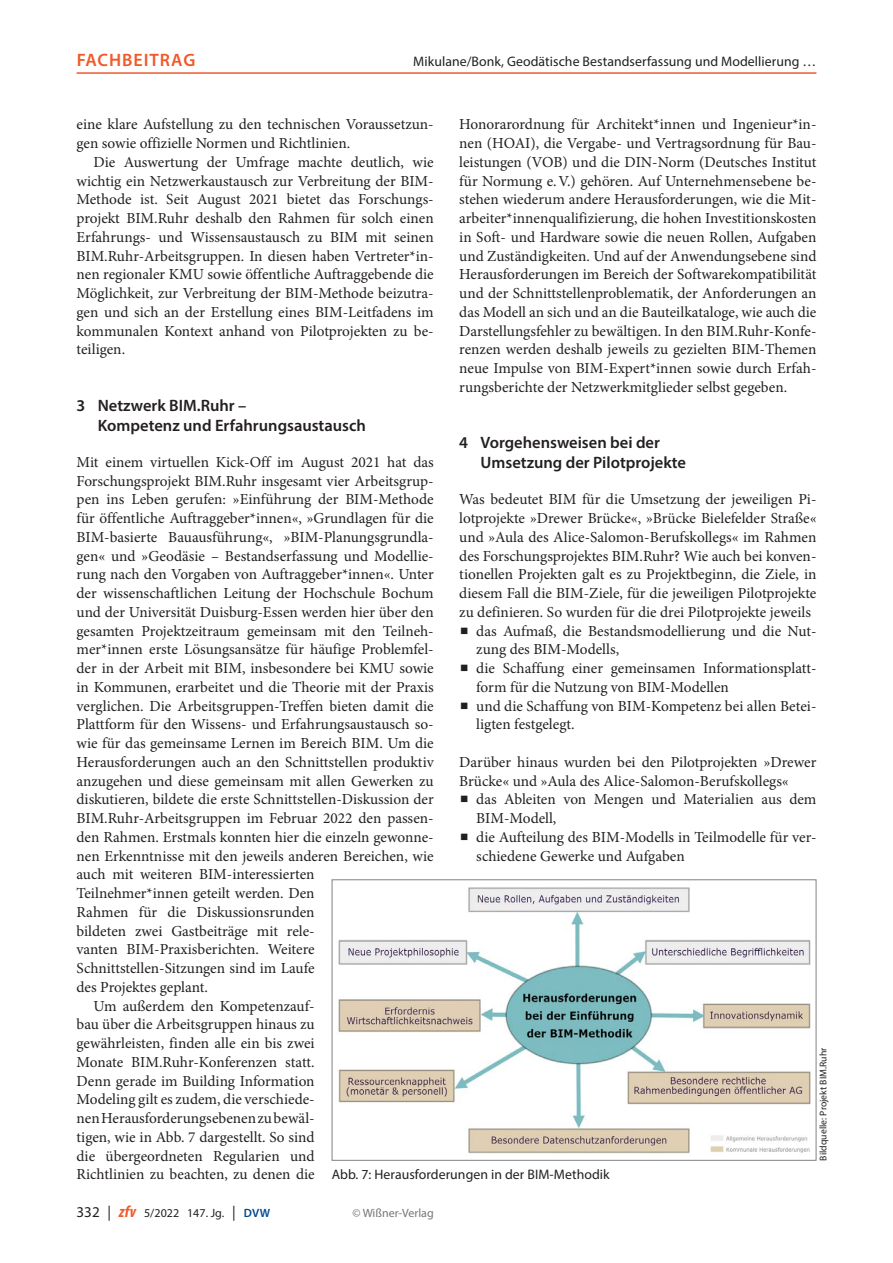
<style>
.page{position:relative;width:893px;height:1263px;background:#fff}
.page>*{position:absolute;margin:0;border:0;box-sizing:border-box;transform-origin:0 0}
.t1{font:600 18px "Myriad Pro";letter-spacing:.055em;color:#f15929}
._11_titel_1_2zg_GL-1{font:600 16.5px/20.2px "Myriad Pro";color:#231f20}
._01_normal_oEZ{font:15.3px/18.8px "Minion Pro";color:#231f20}
._01_normal{font:15.3px/18.8px "Minion Pro";color:#231f20;text-align:justify}
._01_normal_oEZ_AA{font:15.3px/18.8px "Minion Pro";color:#231f20}
._05_abb{font:13.8px "Myriad Pro";letter-spacing:.005em;color:#231f20}
.t2{font:12px "Myriad Pro";letter-spacing:.005em;color:#231f20}
.t3{font:12px "Myriad Pro";color:#757679}
._05_abb_copyright{font:9.75px "Myriad Pro";letter-spacing:.005em;color:#231f20}
.s1{font-size:15px}
.s2{font-weight:700;font-style:italic;font-stretch:condensed;font-size:16.5px;color:#f15929}
.s3{font-weight:600;color:#014990}
</style>
<div class="page">
<img style="left:338px;top:887px;width:473px;height:267px">
<div style="left:332px;top:879px;width:484px;height:282px;border:1px solid #808285"></div>
<hr style="left:77px;top:72px;width:739px;height:2px;background:#f15929">
<p class="t1" style="left:77px;top:48px;width:118px">Fachbeitrag</p>
<p class="_05_abb" style="left:413px;top:53px;width:404px">Mikulane/Bonk, Geodätische Bestandserfassung und Modellierung …</p>
<p class="_01_normal" style="left:77px;top:115px;width:359px">eine klare Aufstellung zu den technischen Voraussetzun&shy;gen sowie offizielle Normen und Richtlinien.</p>
<p class="_01_normal" style="left:77px;top:153px;width:359px;text-indent:17px">Die Auswertung der Umfrage machte deutlich, wie wichtig ein Netzwerkaustausch zur Verbreitung der BIM-Methode ist. Seit August 2021 bietet das Forschungs&shy;projekt BIM.Ruhr deshalb den Rahmen für solch einen Erfahrungs- und Wissensaustausch zu BIM mit seinen BIM.Ruhr-Arbeitsgruppen. In diesen haben Vertreter*in&shy;nen regionaler KMU sowie öffentliche Auftraggebende die Möglichkeit, zur Verbreitung der BIM-Methode beizutra&shy;gen und sich an der Erstellung eines BIM-Leitfadens im kommunalen Kontext anhand von Pilotprojekten zu be&shy;teiligen.</p>
<p class="_01_normal" style="left:459px;top:115px;width:359px">Honorarordnung für Architekt*innen und Ingenieur*in&shy;nen (HOAI), die Vergabe- und Vertragsordnung für Bau&shy;leistungen (VOB) und die DIN-Norm (Deutsches Institut für Normung e.V.) gehören. Auf Unternehmensebene be&shy;stehen wiederum andere Herausforderungen, wie die Mit&shy;arbeiter*innenqualifizierung, die hohen Investitionskosten in Soft- und Hardware sowie die neuen Rollen, Aufgaben und Zuständigkeiten. Und auf der Anwendungsebene sind Herausforderungen im Bereich der Softwarekompatibilität und der Schnittstellenproblematik, der Anforderungen an das Modell an sich und an die Bauteilkataloge, wie auch die Darstellungsfehler zu bewältigen. In den BIM.Ruhr-Konfe&shy;renzen werden deshalb jeweils zu gezielten BIM-Themen neue Impulse von BIM-Expert*innen sowie durch Erfah&shy;rungsberichte der Netzwerkmitglieder selbst gegeben.</p>
<p class="_11_titel_1_2zg_GL-1" style="left:98px;top:394px;width:270px;text-indent:-21px">3 Netzwerk BIM.Ruhr –<br>Kompetenz und Erfahrungsaustausch</p>
<p class="_01_normal_oEZ" style="left:77px;top:453px;width:359px">Mit einem virtuellen Kick-Off im August 2021 hat das Forschungsprojekt BIM.Ruhr insgesamt vier Arbeitsgrup&shy;pen ins Leben gerufen: »Einführung der BIM-Methode für öffentliche Auftraggeber*innen«, »Grundlagen für die BIM-basierte Bauausführung«, »BIM-Planungsgrundla&shy;gen« und »Geodäsie – Bestandserfassung und Modellie&shy;rung nach den Vorgaben von Auftraggeber*innen«. Unter der wissenschaftlichen Leitung der Hochschule Bochum und der Universität Duisburg-Essen werden hier über den gesamten Projektzeitraum gemeinsam mit den Teilneh&shy;mer*innen erste Lösungsansätze für häufige Problemfel&shy;der in der Arbeit mit BIM, insbesondere bei KMU sowie in Kommunen, erarbeitet und die Theorie mit der Praxis verglichen. Die Arbeitsgruppen-Treffen bieten damit die Plattform für den Wissens- und Erfahrungsaustausch so&shy;wie für das gemeinsame Lernen im Bereich BIM. Um die Herausforderungen auch an den Schnittstellen produktiv anzugehen und diese gemeinsam mit allen Gewerken zu diskutieren, bildete die erste Schnittstellen-Diskussion der BIM.Ruhr-Arbeitsgruppen im Februar 2022 den passen&shy;den Rahmen. Erstmals konnten hier die einzeln gewonne&shy;nen Erkenntnisse mit den jeweils anderen Bereichen, wie auch mit weiteren BIM-interessierten<br>Teilnehmer*innen geteilt werden. Den<br>Rahmen für die Diskussionsrunden<br>bildeten zwei Gastbeiträge mit rele-<br>vanten BIM-Praxisberichten. Weitere Schnittstellen-Sitzungen sind im Laufe<br>des Projektes geplant.</p>
<p class="_01_normal" style="left:77px;top:996px;width:240px;text-indent:17px">Um außerdem den Kompetenzauf&shy;bau über die Arbeitsgruppen hinaus zu gewährleisten, finden alle ein bis zwei Monate BIM.Ruhr-Konferenzen statt.<br>Denn gerade im Building Information Modeling gilt es zudem, die verschiede&shy;nen Herausforderungsebenen zu bewäl&shy;tigen, wie in Abb. 7 dargestellt. So sind die übergeordneten Regularien und Richtlinien zu beachten, zu denen die</p>
<p class="_11_titel_1_2zg_GL-1" style="left:480px;top:432px;width:207px;text-indent:-21px">4 Vorgehensweisen bei der<br>Umsetzung der Pilotprojekte</p>
<p class="_01_normal_oEZ" style="left:459px;top:490px;width:359px;text-align:justify">Was bedeutet BIM für die Umsetzung der jeweiligen Pi&shy;lotprojekte »Drewer Brücke«, »Brücke Bielefelder Straße« und »Aula des Alice-Salomon-Berufskollegs« im Rahmen des Forschungsprojektes BIM.Ruhr? Wie auch bei konven&shy;tionellen Projekten galt es zu Projektbeginn, die Ziele, in diesem Fall die BIM-Ziele, für die jeweiligen Pilotprojekte zu definieren. So wurden für die drei Pilotprojekte jeweils</p>
<p class="_01_normal_oEZ" style="left:476px;top:621px;width:342px">das Aufmaß, die Bestandsmodellierung und die Nut&shy;zung des BIM-Modells,</p>
<p class="_01_normal_oEZ" style="left:476px;top:659px;width:342px">die Schaffung einer gemeinsamen Informationsplatt&shy;form für die Nutzung von BIM-Modellen</p>
<p class="_01_normal_oEZ" style="left:476px;top:696px;width:342px">und die Schaffung von BIM-Kompetenz bei allen Betei&shy;ligten festgelegt.</p>
<p class="_01_normal_oEZ_AA" style="left:459px;top:753px;width:359px">Darüber hinaus wurden bei den Pilotprojekten »Drewer<br>Brücke« und »Aula des Alice-Salomon-Berufskollegs«</p>
<p class="_01_normal_oEZ" style="left:476px;top:790px;width:342px">das Ableiten von Mengen und Materialien aus dem<br>BIM-Modell,</p>
<p class="_01_normal_oEZ" style="left:476px;top:828px;width:342px">die Aufteilung des BIM-Modells in Teilmodelle für ver&shy;schiedene Gewerke und Aufgaben</p>
<p class="_05_abb_copyright" style="left:817px;top:1161px;width:115px;rotate:-90deg">Bildquelle: Projekt BIM.Ruhr</p>
<p class="_05_abb" style="left:332px;top:1166px;width:279px">Abb. 7: Herausforderungen in der BIM-Methodik</p>
<p class="t2" style="left:77px;top:1205px;width:195px"><span class="s1">332 |</span> <span class="s2">zfv</span> 5/2022 147. Jg. <span class="s1">|</span> <span class="s3">DVW</span></p>
<p class="t3" style="left:352px;top:1205px;width:83px">© Wißner-Verlag</p>
</div>
